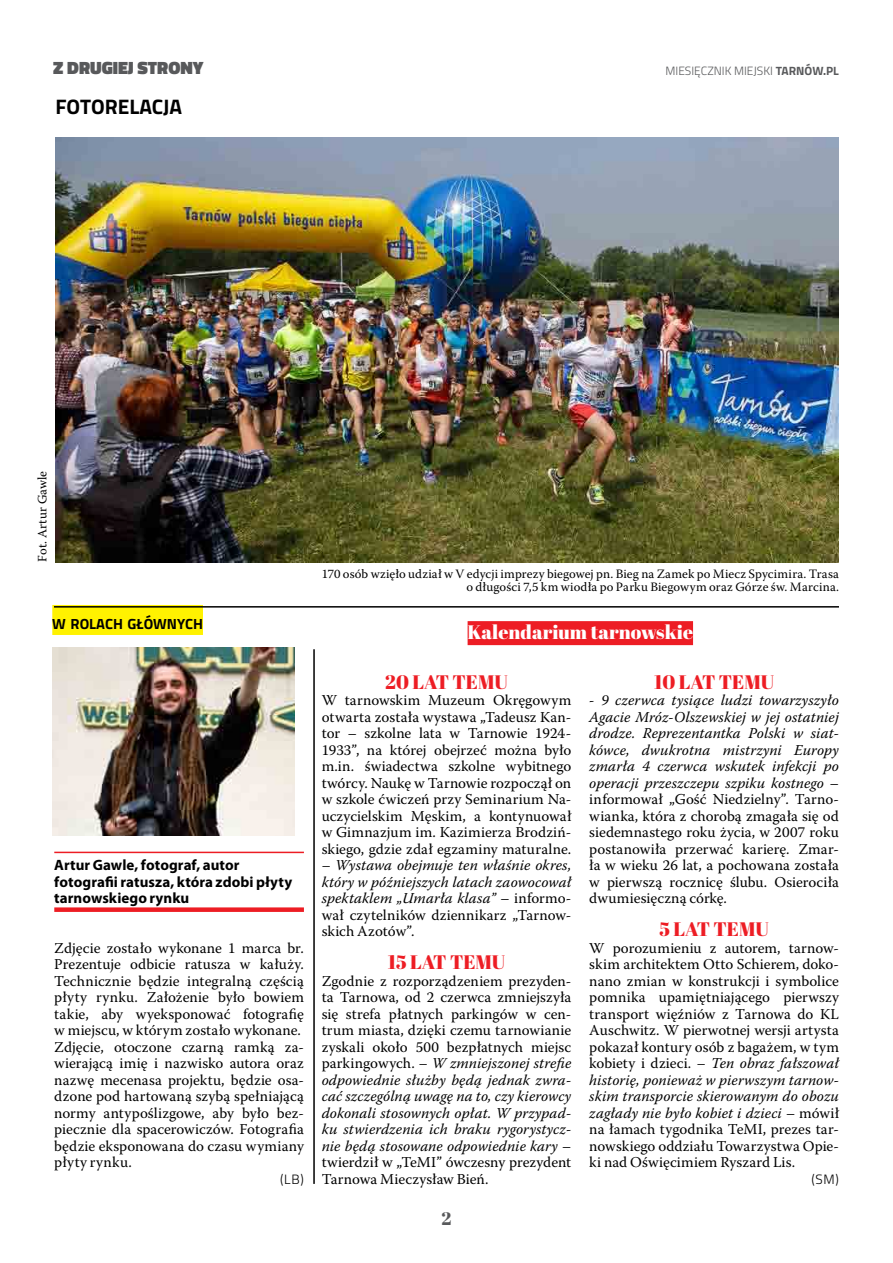
<style>
.page{position:relative;width:893px;height:1263px;background:#fff}
.page>*{position:absolute;margin:0;border:0;box-sizing:border-box;transform-origin:0 0}
.t1{font:700 21px "Titillium";color:#000}
.t2{font:19.5px "Abril Fatface";color:#ed1d24}
.t3{font:19.5px "Abril Fatface";color:#fff}
.t4{font:900 18px "Titillium";color:#58595b}
.t5{font:18px "Abril Fatface";color:#58595b}
.t6{font:15px/16.5px "Warnock Pro";letter-spacing:.01em;color:#000;text-align:justify}
.t7{font:italic 15px/16.5px "Warnock Pro";letter-spacing:.005em;color:#000;text-align:justify}
.t8{font:700 15px/16.5px "Myriad Pro";letter-spacing:.005em;color:#000}
.t9{font:700 14.7px "Titillium";color:#000}
.t10{font:300 13.5px "Titillium";color:#000}
.t11{font:12.75px/13.5px "Warnock Pro";letter-spacing:.015em;color:#000;text-align:right}
.t12{font:300 12px "Titillium";color:#58595b}
.s1{font-weight:700}
.s2{font-style:normal}
.s3{font-style:italic}
</style>
<div class="page">
<hr style="left:313px;top:649px;width:2px;height:535px;background:#000">
<div style="left:52px;top:605px;width:151px;height:30px;background:#fff200"></div>
<hr style="left:54px;top:606px;width:785px;height:2px;background:#000">
<div style="left:468px;top:621px;width:225px;height:24px;background:#ed1d24"></div>
<img style="left:55px;top:137px;width:784px;height:425px">
<img style="left:52px;top:648px;width:243px;height:188px">
<hr style="left:54px;top:852px;width:250px;height:1px;background:#ed1d24">
<div style="left:54px;top:907px;width:250px;height:5px;background:#ed1d24"></div>
<p class="t4" style="left:53px;top:55px;width:152px">Z DRUGIEJ STRONY</p>
<h1 class="t1" style="left:55px;top:90px;width:128px">FOTORELACJA</h1>
<p class="t12" style="left:665px;top:62px;width:175px">MIESIĘCZNIK MIEJSKI <span class="s1">TARNÓW.PL</span></p>
<p class="t11" style="left:35px;top:561px;width:92px;rotate:-90deg">Fot. Artur Gawle</p>
<p class="t9" style="left:52px;top:613px;width:152px">W ROLACH GŁÓWNYCH</p>
<p class="t8" style="left:54px;top:856px;width:239px">Artur Gawle, fotograf, autor fotografii ratusza, która zdobi płyty tarnowskiego rynku</p>
<p class="t6" style="left:54px;top:939px;width:251px;text-align:left">Zdjęcie zostało wykonane 1 marca br.<br>Prezentuje odbicie ratusza w kałuży.<br>Technicznie będzie integralną częścią płyty rynku. Założenie było bowiem takie, aby wyeksponować fotografię w miejscu, w którym zostało wykonane.<br>Zdjęcie, otoczone czarną ramką za&shy;wierającą imię i nazwisko autora oraz nazwę mecenasa projektu, będzie osa&shy;dzone pod hartowaną szybą spełniającą normy antypoślizgowe, aby było bez&shy;piecznie dla spacerowiczów. Fotografia będzie eksponowana do czasu wymiany płyty rynku.</p>
<p class="t10" style="left:280px;top:1169px;width:25px">(LB)</p>
<p class="t11" style="left:322px;top:566px;width:519px">170 osób wzięło udział w V edycji imprezy biegowej pn. Bieg na Zamek po Miecz Spycimira. Trasa o długości 7,5 km wiodła po Parku Biegowym oraz Górze św. Marcina.</p>
<h2 class="t3" style="left:468px;top:618px;width:227px">KALENDARIUM TARNOWSKIE</h2>
<h2 class="t2" style="left:385px;top:668px;width:124px">20 LAT TEMU</h2>
<p class="t6" style="left:322px;top:692px;width:251px">W tarnowskim Muzeum Okręgowym otwarta została wystawa „Tadeusz Kan&shy;tor – szkolne lata w Tarnowie 1924- 1933”, na której obejrzeć można było m.in. świadectwa szkolne wybitnego twórcy. Naukę w Tarnowie rozpoczął on w szkole ćwiczeń przy Seminarium Na&shy;uczycielskim Męskim, a kontynuował w Gimnazjum im. Kazimierza Brodziń&shy;skiego, gdzie zdał egzaminy maturalne.</p>
<p class="t7" style="left:322px;top:857px;width:251px">– Wystawa obejmuje ten właśnie okres, który w późniejszych latach zaowocował spektaklem „Umarła klasa” <span class="s2">– informo&shy;wał czytelników dziennikarz „Tarnow&shy;skich Azotów”.</span></p>
<h2 class="t2" style="left:388px;top:948px;width:119px">15 LAT TEMU</h2>
<p class="t6" style="left:322px;top:972px;width:251px">Zgodnie z rozporządzeniem prezyden&shy;ta Tarnowa, od 2 czerwca zmniejszyła się strefa płatnych parkingów w cen&shy;trum miasta, dzięki czemu tarnowianie zyskali około 500 bezpłatnych miejsc parkingowych. <span class="s3">– W zmniejszonej strefie odpowiednie służby będą jednak zwra&shy;cać szczególną uwagę na to, czy kierowcy dokonali stosownych opłat. W przypad&shy;ku stwierdzenia ich braku rygorystycz&shy;nie będą stosowane odpowiednie kary</span> – twierdził w „TeMI” ówczesny prezydent Tarnowa Mieczysław Bień.</p>
<p class="t5" style="left:441px;top:1206px;width:11px">2</p>
<h2 class="t2" style="left:654px;top:668px;width:121px">10 LAT TEMU</h2>
<p class="t6" style="left:589px;top:692px;width:251px"><span class="s3">- 9 czerwca tysiące ludzi towarzyszyło Agacie Mróz-Olszewskiej w jej ostatniej drodze. Reprezentantka Polski w siat&shy;kówce, dwukrotna mistrzyni Europy zmarła 4 czerwca wskutek infekcji po operacji przeszczepu szpiku kostnego</span> – informował „Gość Niedzielny”. Tarno&shy;wianka, która z chorobą zmagała się od siedemnastego roku życia, w 2007 roku postanowiła przerwać karierę. Zmar&shy;ła w wieku 26 lat, a pochowana została w pierwszą rocznicę ślubu. Osierociła dwumiesięczną córkę.</p>
<h2 class="t2" style="left:659px;top:915px;width:111px">5 LAT TEMU</h2>
<p class="t6" style="left:589px;top:939px;width:251px">W porozumieniu z autorem, tarnow&shy;skim architektem Otto Schierem, doko&shy;nano zmian w konstrukcji i symbolice pomnika upamiętniającego pierwszy transport więźniów z Tarnowa do KL Auschwitz. W pierwotnej wersji artysta pokazał kontury osób z bagażem, w tym kobiety i dzieci. <span class="s3">– Ten obraz fałszował historię, ponieważ w pierwszym tarnow&shy;skim transporcie skierowanym do obozu zagłady nie było kobiet i dzieci</span> – mówił na łamach tygodnika TeMI, prezes tar&shy;nowskiego oddziału Towarzystwa Opie&shy;ki nad Oświęcimiem Ryszard Lis.</p>
<p class="t10" style="left:811px;top:1169px;width:29px">(SM)</p>
</div>
